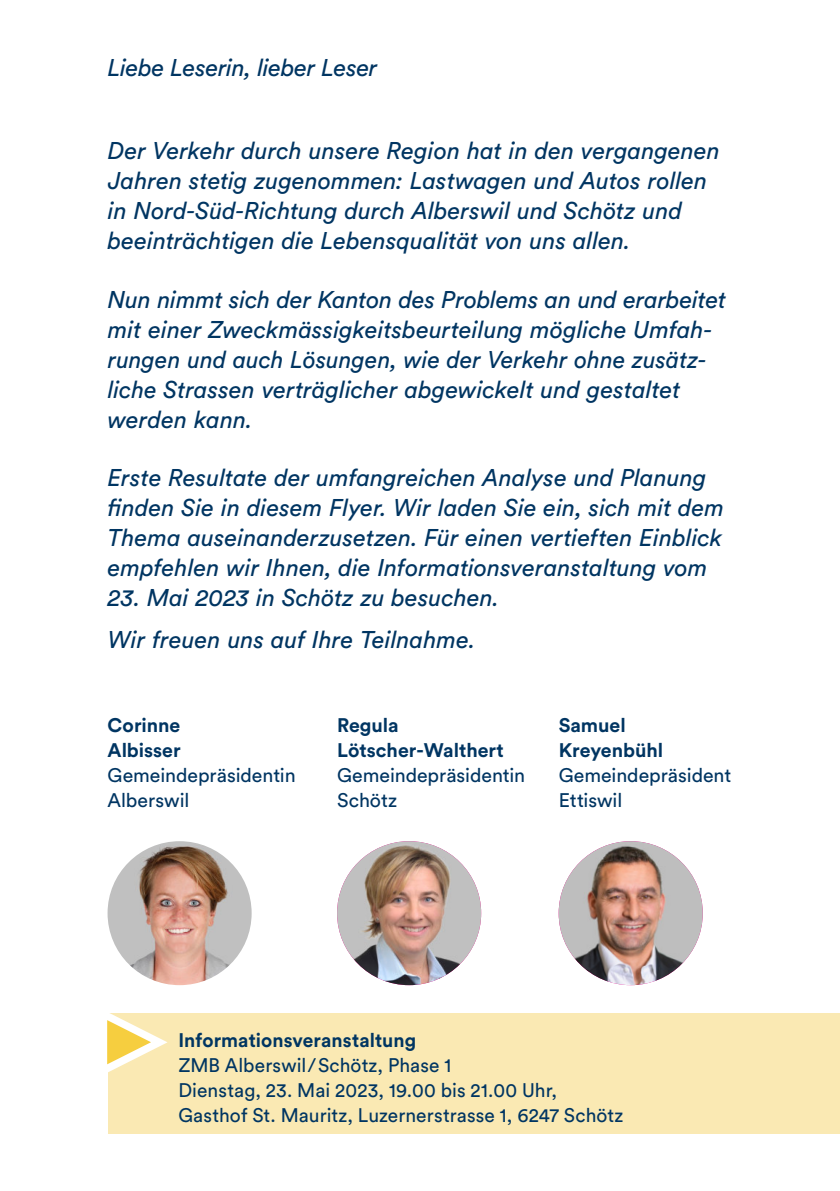
<style>
.page{position:relative;width:840px;height:1191px;background:#fff}
.page>*{position:absolute;margin:0;border:0;box-sizing:border-box;transform-origin:0 0}
.t1{font:italic 24px/30px "Circular Std";color:#003562}
.t2{font:19.6px/25px "Circular Std";color:#003562}
.t3{font:700 19.6px/25px "Circular Std";color:#003562}
</style>
<div class="page">
<img style="left:107px;top:841px;width:144px;height:144px;border-radius:72px">
<img style="left:337px;top:841px;width:144px;height:144px;border-radius:72px">
<img style="left:558px;top:841px;width:144px;height:144px;border-radius:72px">
<div style="left:108px;top:1013px;width:731px;height:121px;background:#fae9b3"></div>
<svg style="left:107px;top:1013px;width:60px;height:59px"></svg>
<p class="t1" style="left:108px;top:55px;width:271px">Liebe Leserin, lieber Leser</p>
<p class="t1" style="left:108px;top:137px;width:613px">Der Verkehr durch unsere Region hat in den vergangenen Jahren stetig zugenommen: Lastwagen und Autos rollen in Nord-Süd-Richtung durch Alberswil und Schötz und beeinträchtigen die Lebensqualität von uns allen.</p>
<p class="t1" style="left:108px;top:286px;width:619px">Nun nimmt sich der Kanton des Problems an und erarbeitet mit einer Zweckmässigkeitsbeurteilung mögliche Umfah&shy;rungen und auch Lösungen, wie der Verkehr ohne zusätz&shy;liche Strassen verträglicher abgewickelt und gestaltet werden kann.</p>
<p class="t1" style="left:108px;top:465px;width:617px">Erste Resultate der umfangreichen Analyse und Planung finden Sie in diesem Flyer. Wir laden Sie ein, sich mit dem Thema auseinanderzusetzen. Für einen vertieften Einblick empfehlen wir Ihnen, die Informationsveranstaltung vom</p>
<p class="t1" style="left:108px;top:579px;width:392px;line-height:41.4px">23. Mai 2023 in Schötz zu besuchen.<br>Wir freuen uns auf Ihre Teilnahme.</p>
<p class="t3" style="left:107px;top:714px;width:75px">Corinne<br>Albisser</p>
<p class="t2" style="left:107px;top:763px;width:189px">Gemeindepräsidentin<br>Alberswil</p>
<p class="t3" style="left:337px;top:714px;width:168px">Regula<br>Lötscher-Walthert</p>
<p class="t2" style="left:337px;top:763px;width:189px">Gemeindepräsidentin<br>Schötz</p>
<p class="t3" style="left:558px;top:714px;width:106px">Samuel<br>Kreyenbühl</p>
<p class="t2" style="left:558px;top:763px;width:174px">Gemeindepräsident<br>Ettiswil</p>
<p class="t3" style="left:178px;top:1029px;width:239px">Informationsveranstaltung</p>
<p class="t2" style="left:178px;top:1053px;width:446px">ZMB Alberswil / Schötz, Phase 1<br>Dienstag, 23. Mai 2023, 19.00 bis 21.00 Uhr,<br>Gasthof St. Mauritz, Luzernerstrasse 1, 6247 Schötz</p>
</div>
